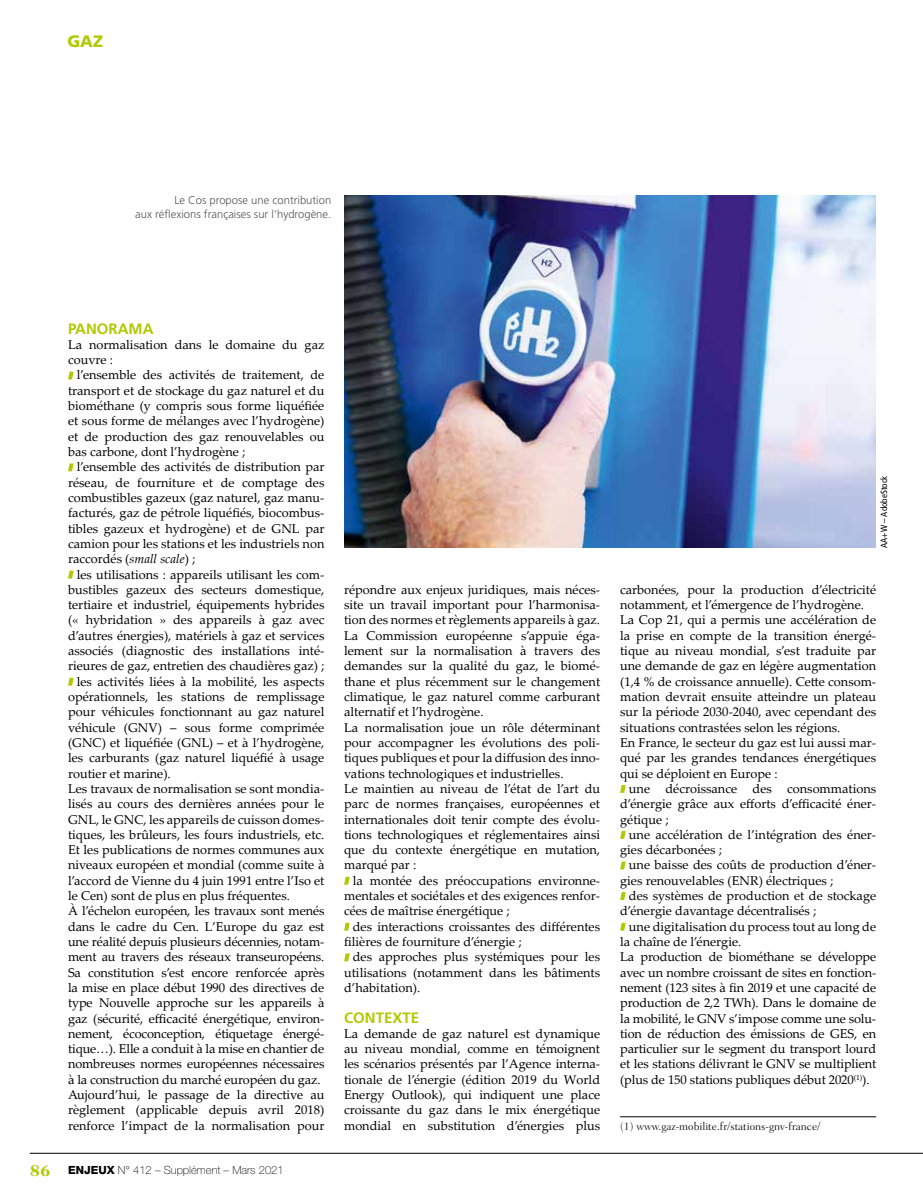
<style>
.page{position:relative;width:923px;height:1200px;background:#fff}
.page>*{position:absolute;margin:0;border:0;box-sizing:border-box;transform-origin:0 0}
.t1{font:900 16.5px "Frutiger";color:#afca00}
.t2{font:700 15px "Frutiger";color:#afca00}
.t3{font:12.75px/15.3px "Palatino Linotype";color:#000}
.t4{font:300 11.25px/13.5px "Frutiger";color:#565655;text-align:right}
.t5{font:300 11.25px "Fairfield LH";color:#000}
.t6{font:100 11.25px "Helvetica Neue";color:#000}
.t7{font:condensed 9px "Frutiger";color:#000}
.s1{font-style:italic}
.s2{font-family:"Fairfield LH";font-weight:800;font-size:16.5px;color:#afca00}
.s3{font-weight:800}
</style>
<div class="page">
<hr style="left:30px;top:1152px;width:893px;height:1px;background:#000">
<svg style="left:68px;top:371px;width:6px;height:8px"></svg>
<svg style="left:68px;top:463px;width:6px;height:8px"></svg>
<svg style="left:68px;top:570px;width:6px;height:8px"></svg>
<svg style="left:68px;top:677px;width:6px;height:8px"></svg>
<svg style="left:620px;top:785px;width:5px;height:7px"></svg>
<svg style="left:620px;top:830px;width:5px;height:8px"></svg>
<svg style="left:620px;top:861px;width:5px;height:8px"></svg>
<svg style="left:620px;top:892px;width:5px;height:7px"></svg>
<svg style="left:620px;top:922px;width:5px;height:8px"></svg>
<svg style="left:344px;top:876px;width:6px;height:8px"></svg>
<svg style="left:344px;top:922px;width:6px;height:8px"></svg>
<svg style="left:344px;top:953px;width:6px;height:8px"></svg>
<img style="left:344px;top:196px;width:531px;height:351px">
<hr style="left:620px;top:1116px;width:256px;height:1px;background:#000">
<p class="t1" style="left:67px;top:31px;width:37px">GAZ</p>
<p class="t4" style="left:135px;top:194px;width:198px">Le Cos propose une contribution<br>aux réflexions françaises sur l’hydrogène.</p>
<p class="t2" style="left:68px;top:319px;width:87px">PANORAMA</p>
<p class="t3" style="left:68px;top:336px;width:258px">La normalisation dans le domaine du gaz couvre :</p>
<p class="t3" style="left:68px;top:367px;width:258px;text-align:justify;text-indent:9px">l’ensemble des activités de traitement, de transport et de stockage du gaz naturel et du biométhane (y compris sous forme liquéfiée et sous forme de mélanges avec l’hydrogène) et de production des gaz renouvelables ou bas carbone, dont l’hydrogène ;</p>
<p class="t3" style="left:68px;top:458px;width:258px;text-align:justify;text-indent:9px">l’ensemble des activités de distribution par réseau, de fourniture et de comptage des combustibles gazeux (gaz naturel, gaz manu&shy;facturés, gaz de pétrole liquéfiés, biocombus&shy;tibles gazeux et hydrogène) et de GNL par camion pour les stations et les industriels non raccordés (<span class="s1">small scale</span>) ;</p>
<p class="t3" style="left:77px;top:566px;width:249px">les utilisations : appareils utilisant les com-</p>
<p class="t3" style="left:68px;top:581px;width:258px">bustibles gazeux des secteurs domestique,</p>
<p class="t3" style="left:68px;top:596px;width:258px">tertiaire et industriel, équipements hybrides</p>
<p class="t3" style="left:68px;top:611px;width:258px">(« hybridation » des appareils à gaz avec</p>
<p class="t3" style="left:68px;top:627px;width:258px">d’autres énergies), matériels à gaz et services</p>
<p class="t3" style="left:68px;top:642px;width:258px">associés (diagnostic des installations inté-</p>
<p class="t3" style="left:68px;top:657px;width:258px">rieures de gaz, entretien des chaudières gaz) ;</p>
<p class="t3" style="left:77px;top:673px;width:249px">les activités liées à la mobilité, les aspects</p>
<p class="t3" style="left:68px;top:688px;width:258px">opérationnels, les stations de remplissage</p>
<p class="t3" style="left:68px;top:703px;width:258px">pour véhicules fonctionnant au gaz naturel</p>
<p class="t3" style="left:68px;top:719px;width:258px">véhicule (GNV) – sous forme comprimée</p>
<p class="t3" style="left:68px;top:734px;width:258px">(GNC) et liquéfiée (GNL) – et à l’hydrogène,</p>
<p class="t3" style="left:68px;top:749px;width:258px">les carburants (gaz naturel liquéfié à usage</p>
<p class="t3" style="left:68px;top:764px;width:104px">routier et marine).</p>
<p class="t3" style="left:68px;top:780px;width:258px">Les travaux de normalisation se sont mondia-</p>
<p class="t3" style="left:68px;top:795px;width:258px">lisés au cours des dernières années pour le</p>
<p class="t3" style="left:68px;top:810px;width:258px">GNL, le GNC, les appareils de cuisson domes-</p>
<p class="t3" style="left:68px;top:826px;width:258px">tiques, les brûleurs, les fours industriels, etc.</p>
<p class="t3" style="left:68px;top:841px;width:258px">Et les publications de normes communes aux</p>
<p class="t3" style="left:68px;top:856px;width:258px">niveaux européen et mondial (comme suite à</p>
<p class="t3" style="left:68px;top:872px;width:258px">l’accord de Vienne du 4 juin 1991 entre l’Iso et</p>
<p class="t3" style="left:68px;top:887px;width:223px">le Cen) sont de plus en plus fréquentes.</p>
<p class="t3" style="left:68px;top:902px;width:258px">À l’échelon européen, les travaux sont menés</p>
<p class="t3" style="left:68px;top:917px;width:258px">dans le cadre du Cen. L’Europe du gaz est</p>
<p class="t3" style="left:68px;top:933px;width:258px">une réalité depuis plusieurs décennies, notam-</p>
<p class="t3" style="left:68px;top:948px;width:258px">ment au travers des réseaux transeuropéens.</p>
<p class="t3" style="left:68px;top:963px;width:258px">Sa constitution s’est encore renforcée après</p>
<p class="t3" style="left:68px;top:979px;width:258px">la mise en place début 1990 des directives de</p>
<p class="t3" style="left:68px;top:994px;width:258px">type Nouvelle approche sur les appareils à</p>
<p class="t3" style="left:68px;top:1009px;width:258px">gaz (sécurité, efficacité énergétique, environ-</p>
<p class="t3" style="left:68px;top:1025px;width:258px">nement, écoconception, étiquetage énergé-</p>
<p class="t3" style="left:68px;top:1040px;width:258px">tique…). Elle a conduit à la mise en chantier de</p>
<p class="t3" style="left:68px;top:1055px;width:258px">nombreuses normes européennes nécessaires</p>
<p class="t3" style="left:68px;top:1070px;width:254px">à la construction du marché européen du gaz.</p>
<p class="t3" style="left:68px;top:1086px;width:258px">Aujourd’hui, le passage de la directive au</p>
<p class="t3" style="left:68px;top:1101px;width:258px">règlement (applicable depuis avril 2018)</p>
<p class="t3" style="left:68px;top:1116px;width:258px">renforce l’impact de la normalisation pour</p>
<p class="t6" style="left:30px;top:1163px;width:255px"><span class="s2">86</span> <span class="s3">ENJEUX</span> N° 412 – Supplément – Mars 2021</p>
<p class="t3" style="left:344px;top:581px;width:257px">répondre aux enjeux juridiques, mais néces&shy;site un travail important pour l’harmonisa&shy;tion des normes et règlements appareils à gaz.<br>La Commission européenne s’appuie éga&shy;lement sur la normalisation à travers des demandes sur la qualité du gaz, le biomé&shy;thane et plus récemment sur le changement climatique, le gaz naturel comme carburant alternatif et l’hydrogène.<br>La normalisation joue un rôle déterminant pour accompagner les évolutions des poli&shy;tiques publiques et pour la diffusion des inno&shy;vations technologiques et industrielles.<br>Le maintien au niveau de l’état de l’art du parc de normes françaises, européennes et internationales doit tenir compte des évolu&shy;tions technologiques et réglementaires ainsi que du contexte énergétique en mutation, marqué par :</p>
<p class="t3" style="left:344px;top:872px;width:257px;text-align:justify;text-indent:9px">la montée des préoccupations environne&shy;mentales et sociétales et des exigences renfor&shy;cées de maîtrise énergétique ;</p>
<p class="t3" style="left:344px;top:917px;width:257px;text-indent:9px">des interactions croissantes des différentes filières de fourniture d’énergie ;</p>
<p class="t3" style="left:344px;top:948px;width:257px;text-align:justify;text-indent:9px">des approches plus systémiques pour les utilisations (notamment dans les bâtiments d’habitation).</p>
<p class="t2" style="left:344px;top:1008px;width:77px">CONTEXTE</p>
<p class="t3" style="left:344px;top:1025px;width:257px;text-align:justify">La demande de gaz naturel est dynamique au niveau mondial, comme en témoignent les scénarios présentés par l’Agence interna&shy;tionale de l’énergie (édition 2019 du World Energy Outlook), qui indiquent une place croissante du gaz dans le mix énergétique mondial en substitution d’énergies plus</p>
<p class="t7" style="left:879px;top:547px;width:73px;rotate:-90deg">AA+W – AdobeStock</p>
<p class="t3" style="left:620px;top:581px;width:258px">carbonées, pour la production d’électricité notamment, et l’émergence de l’hydrogène.<br>La Cop 21, qui a permis une accélération de la prise en compte de la transition énergé&shy;tique au niveau mondial, s’est traduite par une demande de gaz en légère augmentation (1,4 % de croissance annuelle). Cette consom&shy;mation devrait ensuite atteindre un plateau sur la période 2030-2040, avec cependant des situations contrastées selon les régions.<br>En France, le secteur du gaz est lui aussi mar&shy;qué par les grandes tendances énergétiques qui se déploient en Europe :</p>
<p class="t3" style="left:620px;top:780px;width:257px;text-align:justify;text-indent:9px">une décroissance des consommations d’énergie grâce aux efforts d’efficacité éner&shy;gétique ;</p>
<p class="t3" style="left:620px;top:826px;width:257px;text-indent:9px">une accélération de l’intégration des éner&shy;gies décarbonées ;</p>
<p class="t3" style="left:620px;top:856px;width:257px;text-indent:9px">une baisse des coûts de production d’éner&shy;gies renouvelables (ENR) électriques ;</p>
<p class="t3" style="left:620px;top:887px;width:257px;text-indent:9px">des systèmes de production et de stockage d’énergie davantage décentralisés ;</p>
<p class="t3" style="left:620px;top:917px;width:258px;text-indent:9px">une digitalisation du process tout au long de la chaîne de l’énergie.<br>La production de biométhane se développe avec un nombre croissant de sites en fonction&shy;nement (123 sites à fin 2019 et une capacité de production de 2,2 TWh). Dans le domaine de la mobilité, le GNV s’impose comme une solu&shy;tion de réduction des émissions de GES, en particulier sur le segment du transport lourd et les stations délivrant le GNV se multiplient (plus de 150 stations publiques début 2020<sup>(1)</sup>).</p>
<p class="t5" style="left:620px;top:1119px;width:202px">(1) www.gaz-mobilite.fr/stations-gnv-france/</p>
</div>
